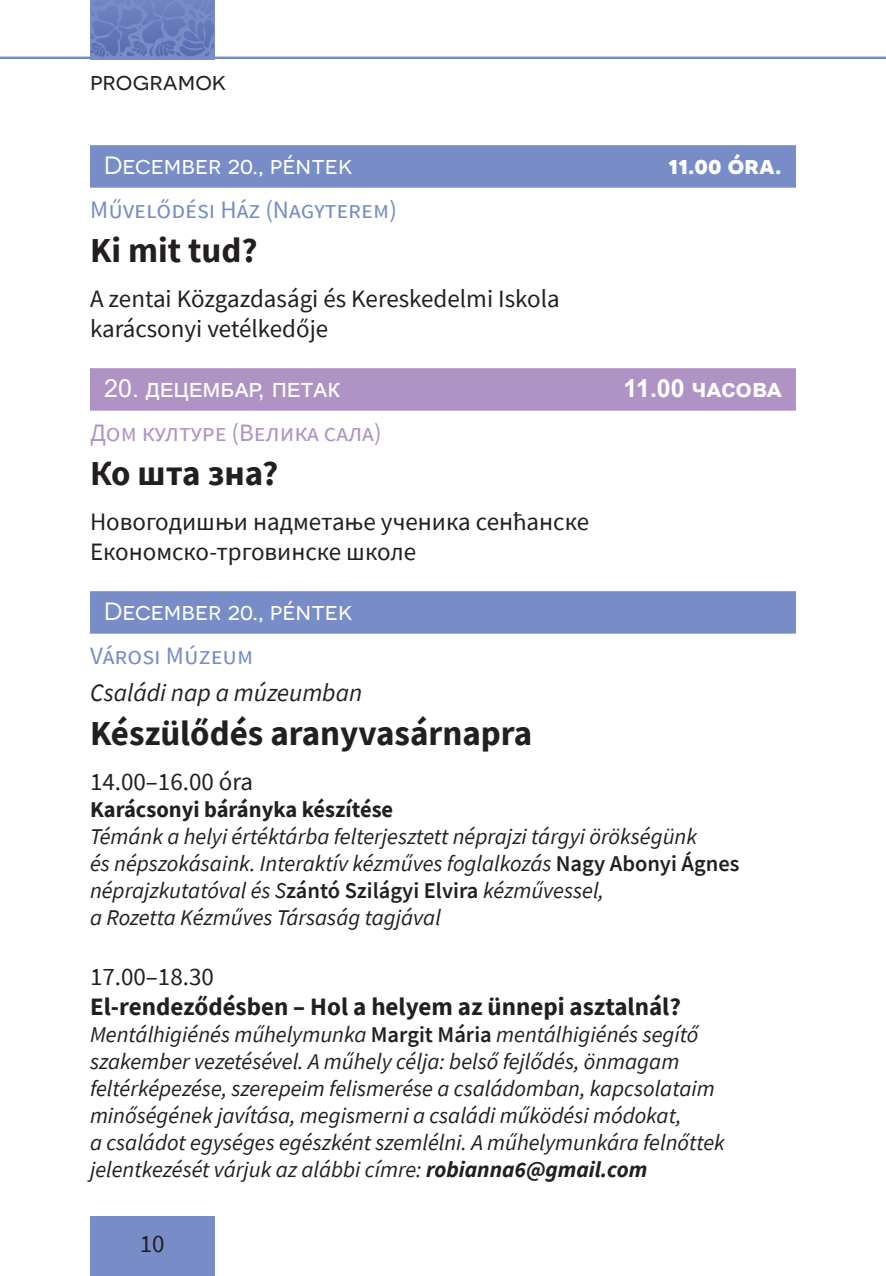
<style>
.page{position:relative;width:886px;height:1276px;background:#fff}
.page>*{position:absolute;margin:0;border:0;box-sizing:border-box;transform-origin:0 0}
.t1{font:700 35px "Source Sans Pro";color:#231f20}
.t2{font:25px/30px "Source Sans Pro";color:#231f20}
.t3{font:700 25px "Source Sans Pro";color:#231f20}
.t4{font:25px "Novecentosanswide";color:#fff}
.t5{font:25px "Source Sans Pro";color:#788dc7}
.t6{font:25px "Source Sans Pro";letter-spacing:.015em;color:#af93c5}
.t7{font:italic 25px "Source Sans Pro";color:#231f20}
.t8{font:25px "Arial";color:#fff}
.t9{font:700 25px "Arial";letter-spacing:-.015em;color:#fff}
.t10{font:25px "Novecentosanswide";color:#231f20}
.t11{font:700 25px "Novecentosanswide";color:#fff}
.t12{font:italic 22.5px/27px "Source Sans Pro";color:#231f20}
.t13{font:700 22.5px "Source Sans Pro";color:#231f20}
.s1{font-weight:600;font-style:normal}
.s2{font-weight:700}
</style>
<div class="page">
<svg style="left:90px;top:0;width:125px;height:57px"></svg>
<hr style="left:0;top:57px;width:886px;height:2px;background:#788dc7">
<div style="left:90px;top:1216px;width:124px;height:60px;background:#788dc7"></div>
<div style="left:90px;top:145px;width:706px;height:43px;background:#788dc7"></div>
<div style="left:90px;top:368px;width:706px;height:43px;background:#af93c5"></div>
<div style="left:90px;top:591px;width:706px;height:42px;background:#788dc7"></div>
<p class="t10" style="left:90px;top:67px;width:138px">programok</p>
<p class="t4" style="left:104px;top:150px;width:250px">December 20., péntek</p>
<p class="t11" style="left:668px;top:149px;width:115px">11.00 óra.</p>
<p class="t5" style="left:90px;top:193px;width:308px">Művelődési Ház (Nagyterem)</p>
<h1 class="t1" style="left:90px;top:227px;width:169px">Ki mit tud?</h1>
<p class="t2" style="left:90px;top:283px;width:471px">A zentai Közgazdasági és Kereskedelmi Iskola karácsonyi vetélkedője</p>
<p class="t8" style="left:104px;top:370px;width:237px">20. децембар, петак</p>
<p class="t9" style="left:623px;top:370px;width:160px">11.00 часова</p>
<p class="t6" style="left:90px;top:416px;width:293px">Дом културе (Велика сала)</p>
<h1 class="t1" style="left:90px;top:450px;width:190px">Ко шта зна?</h1>
<p class="t2" style="left:90px;top:506px;width:501px">Новогодишњи надметање ученика сенћанске<br>Економско-трговинске школе</p>
<p class="t4" style="left:104px;top:596px;width:250px">December 20., péntek</p>
<p class="t5" style="left:90px;top:639px;width:165px">Városi Múzeum</p>
<p class="t7" style="left:90px;top:676px;width:274px">Családi nap a múzeumban</p>
<h1 class="t1" style="left:90px;top:710px;width:444px">Készülődés aranyvasárnapra</h1>
<p class="t2" style="left:90px;top:766px;width:165px">14.00–16.00 óra</p>
<p class="t13" style="left:90px;top:794px;width:305px">Karácsonyi bárányka készítése</p>
<p class="t12" style="left:90px;top:822px;width:651px">Témánk a helyi értéktárba felterjesztett néprajzi tárgyi örökségünk<br>és népszokásaink. Interaktív kézműves foglalkozás <span class="s1">Nagy Abonyi Ágnes </span>néprajzkutatóval és S<span class="s1">zántó Szilágyi Elvira</span> kézművessel,<br>a Rozetta Kézműves Társaság tagjával</p>
<p class="t2" style="left:90px;top:961px;width:125px">17.00–18.30</p>
<p class="t3" style="left:90px;top:989px;width:592px">El-rendeződésben – Hol a helyem az ünnepi asztalnál?</p>
<p class="t12" style="left:90px;top:1020px;width:636px">Mentálhigiénés műhelymunka <span class="s1">Margit Mária</span> mentálhigiénés segítő szakember vezetésével. A műhely célja: belső fejlődés, önmagam feltérképezése, szerepeim felismerése a családomban, kapcsolataim minőségének javítása, megismerni a családi működési módokat,<br>a családot egységes egészként szemlélni. A műhelymunkára felnőttek jelentkezését várjuk az alábbi címre: <span class="s2">robianna6@gmail.com</span></p>
<p class="t2" style="left:140px;top:1229px;width:26px">10</p>
</div>
